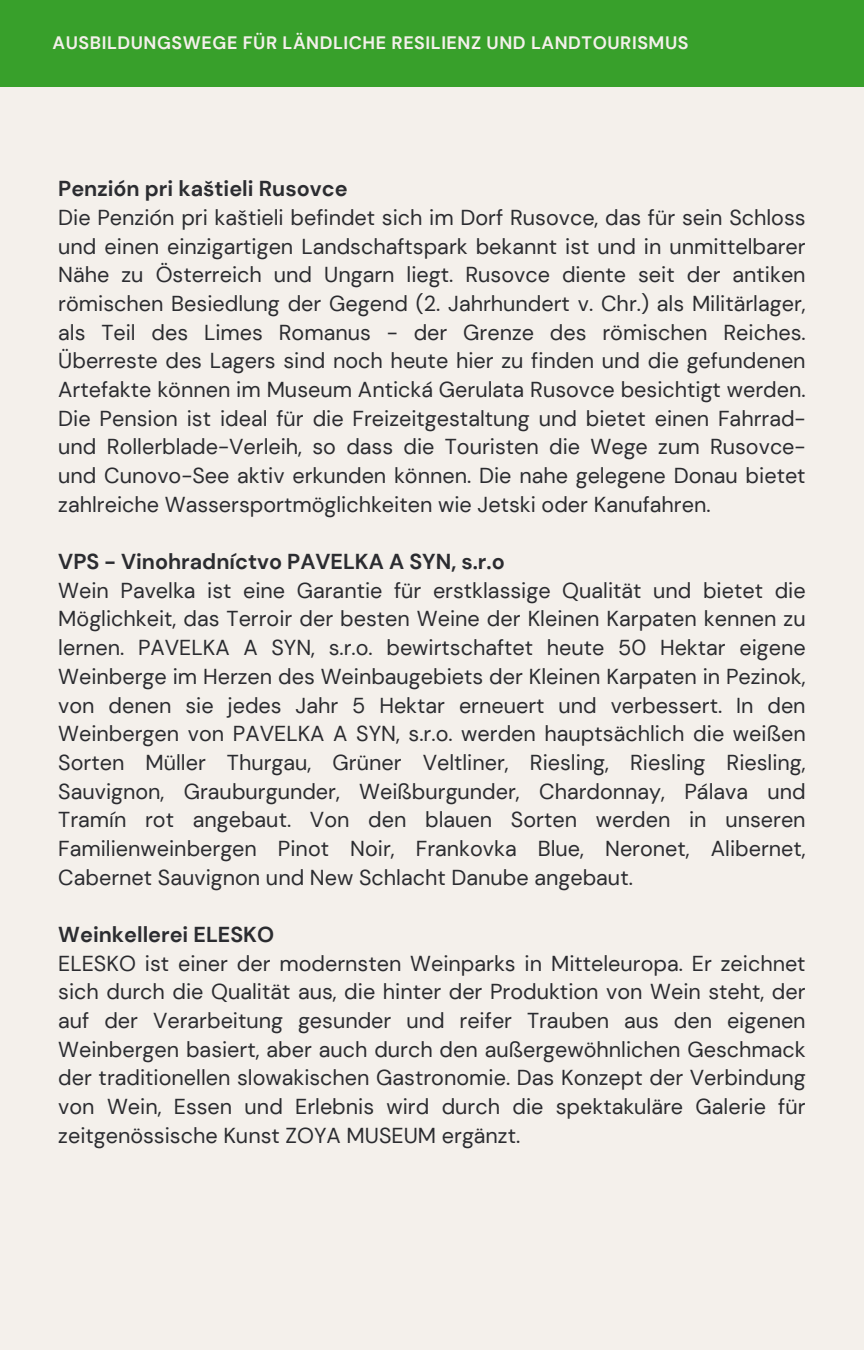
<style>
.page{position:relative;width:864px;height:1350px;background:#f4f0eb}
.page>*{position:absolute;margin:0;border:0;box-sizing:border-box;transform-origin:0 0}
.t1{font:21.6px/28.8px "DM Sans";color:#2b2c30;text-align:justify}
.t2{font:700 21.6px "DM Sans";color:#2b2c30}
.t3{font:700 18px "DM Sans";letter-spacing:.03em;color:#f4f0eb}
</style>
<div class="page">
<div style="left:0;top:0;width:864px;height:86px;background:#38a02b"></div>
<p class="t3" style="left:53px;top:31px;width:637px">AUSBILDUNGSWEGE FÜR LÄNDLICHE RESILIENZ UND LANDTOURISMUS</p>
<p class="t2" style="left:58px;top:175px;width:291px">Penzión pri kaštieli Rusovce</p>
<p class="t1" style="left:58px;top:203px;width:749px">Die Penzión pri kaštieli befindet sich im Dorf Rusovce, das für sein Schloss und einen einzigartigen Landschaftspark bekannt ist und in unmittelbarer Nähe zu Österreich und Ungarn liegt. Rusovce diente seit der antiken römischen Besiedlung der Gegend (2. Jahrhundert v. Chr.) als Militärlager, als Teil des Limes Romanus - der Grenze des römischen Reiches.<br>Überreste des Lagers sind noch heute hier zu finden und die gefundenen Artefakte können im Museum Antická Gerulata Rusovce besichtigt werden.<br>Die Pension ist ideal für die Freizeitgestaltung und bietet einen Fahrrad&shy;und Rollerblade-Verleih, so dass die Touristen die Wege zum Rusovce&shy;und Cunovo-See aktiv erkunden können. Die nahe gelegene Donau bietet zahlreiche Wassersportmöglichkeiten wie Jetski oder Kanufahren.</p>
<p class="t2" style="left:58px;top:548px;width:448px">VPS - Vinohradníctvo PAVELKA A SYN, s.r.o</p>
<p class="t1" style="left:58px;top:576px;width:749px">Wein Pavelka ist eine Garantie für erstklassige Qualität und bietet die Möglichkeit, das Terroir der besten Weine der Kleinen Karpaten kennen zu lernen. PAVELKA A SYN, s.r.o. bewirtschaftet heute 50 Hektar eigene Weinberge im Herzen des Weinbaugebiets der Kleinen Karpaten in Pezinok, von denen sie jedes Jahr 5 Hektar erneuert und verbessert. In den Weinbergen von PAVELKA A SYN, s.r.o. werden hauptsächlich die weißen Sorten Müller Thurgau, Grüner Veltliner, Riesling, Riesling Riesling, Sauvignon, Grauburgunder, Weißburgunder, Chardonnay, Pálava und Tramín rot angebaut. Von den blauen Sorten werden in unseren Familienweinbergen Pinot Noir, Frankovka Blue, Neronet, Alibernet, Cabernet Sauvignon und New Schlacht Danube angebaut.</p>
<p class="t2" style="left:58px;top:921px;width:217px">Weinkellerei ELESKO</p>
<p class="t1" style="left:58px;top:949px;width:749px">ELESKO ist einer der modernsten Weinparks in Mitteleuropa. Er zeichnet sich durch die Qualität aus, die hinter der Produktion von Wein steht, der auf der Verarbeitung gesunder und reifer Trauben aus den eigenen Weinbergen basiert, aber auch durch den außergewöhnlichen Geschmack der traditionellen slowakischen Gastronomie. Das Konzept der Verbindung von Wein, Essen und Erlebnis wird durch die spektakuläre Galerie für zeitgenössische Kunst ZOYA MUSEUM ergänzt.</p>
</div>
